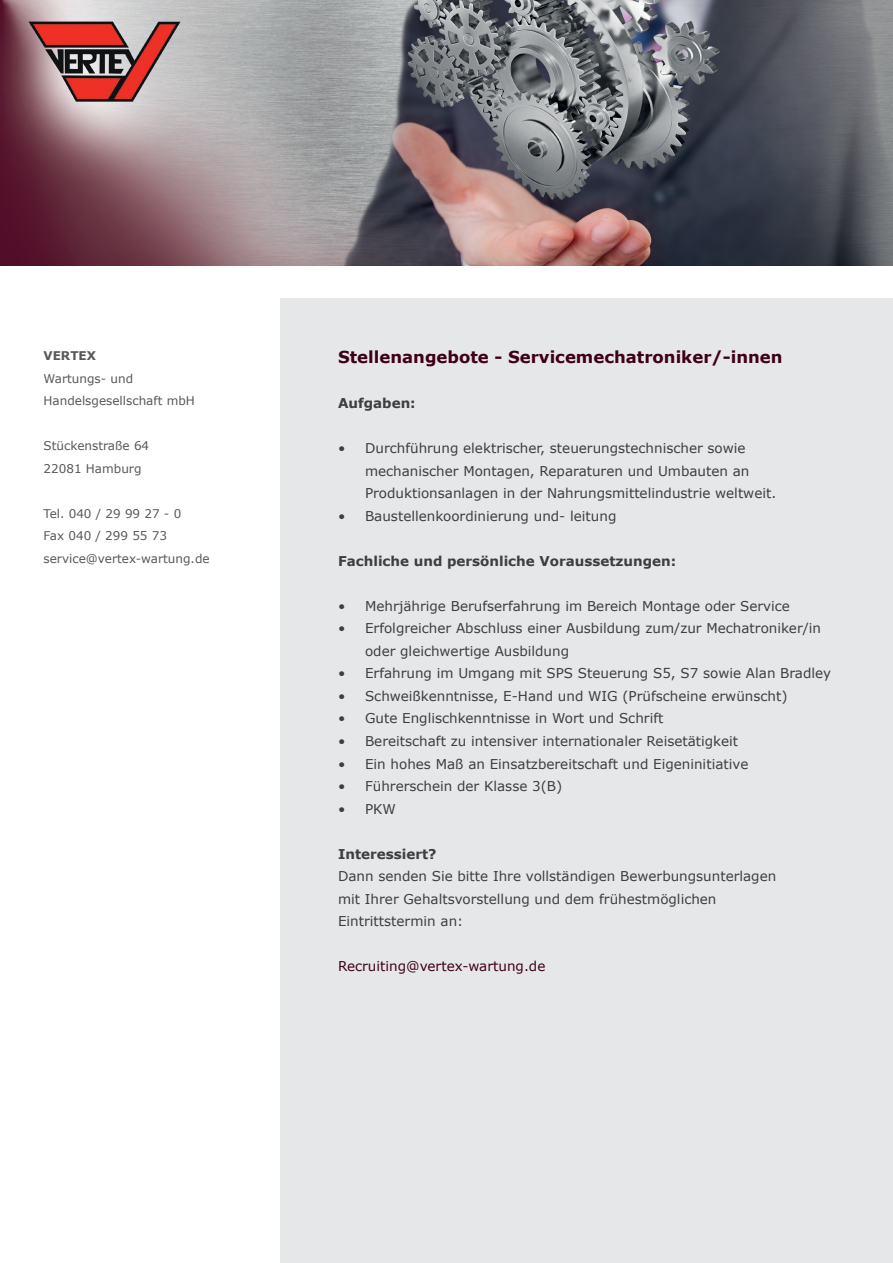
<style>
.page{position:relative;width:893px;height:1263px;background:#fff}
.page>*{position:absolute;margin:0;border:0;box-sizing:border-box;transform-origin:0 0}
.t1{font:700 16.5px "Verdana";color:#3f0015}
.t2{font:13.5px/22.5px "Verdana";color:#3e3e3f}
.t3{font:700 13.5px "Verdana";color:#3e3e3f}
.t4{font:13.5px "Verdana";color:#3f0015}
.t5{font:12px "Verdana";color:#57585a}
.t6{font:700 12px "Verdana";color:#57585a}
</style>
<div class="page">
<img style="left:0;top:0;width:893px;height:265px">
<div style="left:281px;top:299px;width:612px;height:964px;background:#e6e7e9"></div>
<p class="t6" style="left:44px;top:347px;width:54px">VERTEX</p>
<p class="t5" style="left:44px;top:370px;width:91px">Wartungs- und</p>
<p class="t5" style="left:44px;top:392px;width:153px">Handelsgesellschaft mbH</p>
<p class="t5" style="left:44px;top:437px;width:107px">Stückenstraße 64</p>
<p class="t5" style="left:44px;top:460px;width:99px">22081 Hamburg</p>
<p class="t5" style="left:44px;top:505px;width:139px">Tel. 040 / 29 99 27 - 0</p>
<p class="t5" style="left:44px;top:527px;width:125px">Fax 040 / 299 55 73</p>
<p class="t5" style="left:44px;top:550px;width:168px">service@vertex-wartung.de</p>
<p class="t1" style="left:338px;top:346px;width:446px">Stellenangebote - Servicemechatroniker/-innen</p>
<p class="t3" style="left:338px;top:394px;width:79px">Aufgaben:</p>
<p class="t2" style="left:365px;top:437px;width:413px;text-indent:-27px">• Durchführung elektrischer, steuerungstechnischer sowie mechanischer Montagen, Reparaturen und Umbauten an<br>Produktionsanlagen in der Nahrungsmittelindustrie weltweit.</p>
<p class="t2" style="left:338px;top:505px;width:280px">• Baustellenkoordinierung und- leitung</p>
<p class="t3" style="left:338px;top:551px;width:340px">Fachliche und persönliche Voraussetzungen:</p>
<p class="t2" style="left:338px;top:595px;width:453px">• Mehrjährige Berufserfahrung im Bereich Montage oder Service</p>
<p class="t2" style="left:365px;top:617px;width:458px;text-indent:-27px">• Erfolgreicher Abschluss einer Ausbildung zum/zur Mechatroniker/in oder gleichwertige Ausbildung</p>
<p class="t2" style="left:338px;top:662px;width:495px">• Erfahrung im Umgang mit SPS Steuerung S5, S7 sowie Alan Bradley</p>
<p class="t2" style="left:338px;top:685px;width:451px">• Schweißkenntnisse, E-Hand und WIG (Prüfscheine erwünscht)</p>
<p class="t2" style="left:338px;top:707px;width:327px">• Gute Englischkenntnisse in Wort und Schrift</p>
<p class="t2" style="left:338px;top:730px;width:402px">• Bereitschaft zu intensiver internationaler Reisetätigkeit</p>
<p class="t2" style="left:338px;top:752px;width:412px">• Ein hohes Maß an Einsatzbereitschaft und Eigeninitiative</p>
<p class="t2" style="left:338px;top:775px;width:226px">• Führerschein der Klasse 3(B)</p>
<p class="t2" style="left:338px;top:797px;width:59px">• PKW</p>
<p class="t3" style="left:338px;top:844px;width:100px">Interessiert?</p>
<p class="t2" style="left:338px;top:865px;width:440px">Dann senden Sie bitte Ihre vollständigen Bewerbungsunterlagen mit Ihrer Gehaltsvorstellung und dem frühestmöglichen<br>Eintrittstermin an:</p>
<p class="t4" style="left:338px;top:957px;width:209px">Recruiting@vertex-wartung.de</p>
</div>
